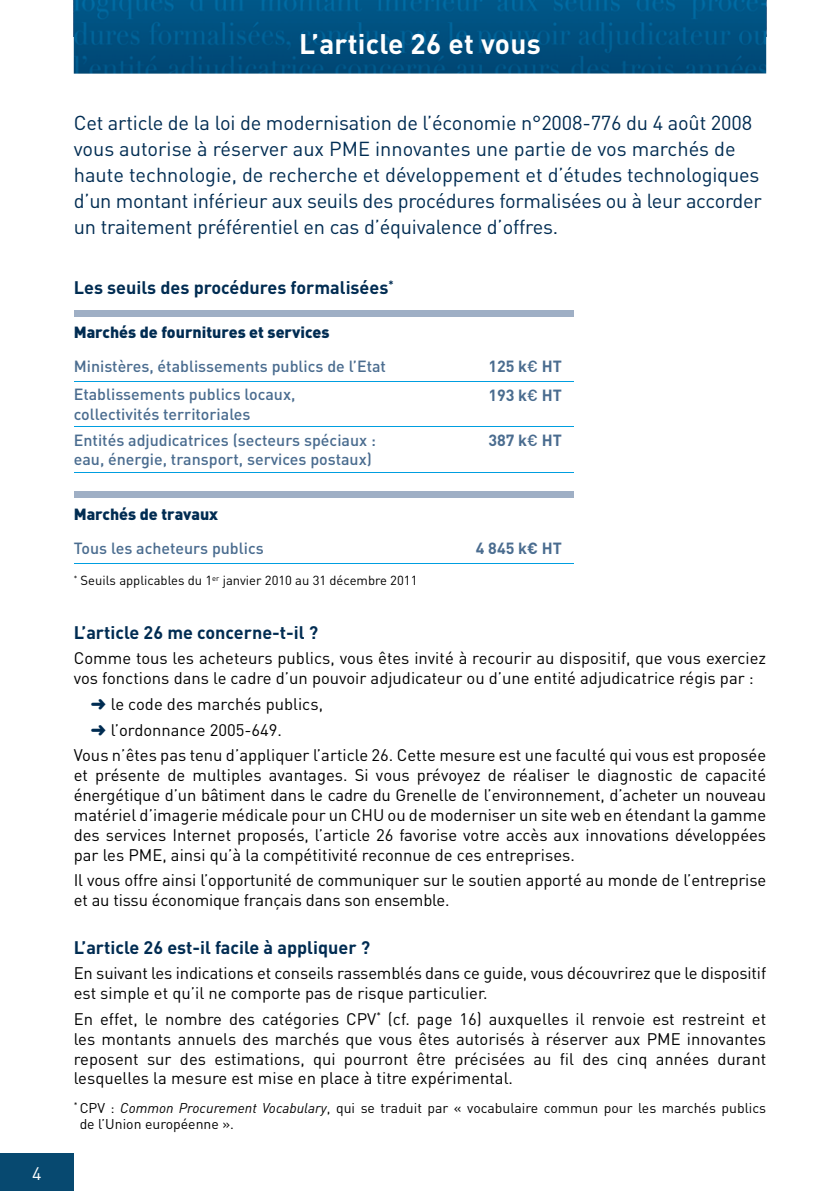
<style>
.page{position:relative;width:840px;height:1191px;background:#fff}
.page>*{position:absolute;margin:0;border:0;box-sizing:border-box;transform-origin:0 0}
.t1{font:700 28px "DIN";letter-spacing:.01em;color:#fff}
.t2{font:20px/26px "DIN";letter-spacing:-.01em;color:#002c52}
.t3{font:700 18px "DIN";color:#002c52}
.t4{font:18px "DIN";color:#fff}
.t5{font:16.6px/20px "DIN";color:#000}
.t6{font:500 16px/19.2px "DIN";color:#4a6c8f}
.t7{font:900 16px "DIN";color:#002c52}
.t8{font:700 16px "DIN";color:#4a6c8f}
.t9{font:14px/16.8px "DIN";color:#000}
.t10{font:13px "DIN";color:#000}
.s1{font-family:"DIN Euro";font-weight:400}
.s2{color:#002c52}
.s3{font-style:italic}
</style>
<div class="page">
<div style="left:0;top:1154px;width:74px;height:37px;background:#074970"></div>
<img style="left:74px;top:0;width:691px;height:74px">
<svg style="left:74px;top:426px;width:499px;height:66px"></svg>
<div style="left:74px;top:310px;width:499px;height:6px;background:#9fafc5"></div>
<div style="left:74px;top:492px;width:499px;height:6px;background:#9fafc5"></div>
<hr style="left:74px;top:381px;width:499px;height:1px;background:#009ee0">
<hr style="left:74px;top:427px;width:499px;height:1px;background:#009ee0">
<hr style="left:74px;top:563px;width:499px;height:1px;background:#009ee0">
<hr style="left:74px;top:472px;width:499px;height:1px;background:#009ee0">
<p class="t4" style="left:32px;top:1166px;width:11px">4</p>
<h1 class="t1" style="left:299px;top:34px;width:243px">L’article 26 et vous</h1>
<p class="t2" style="left:74px;top:112px;width:689px">Cet article de la loi de modernisation de l’économie n°2008-776 du 4 août 2008 vous autorise à réserver aux PME innovantes une partie de vos marchés de haute technologie, de recherche et développement et d’études technologiques d’un montant inférieur aux seuils des procédures formalisées ou à leur accorder un traitement préférentiel en cas d’équivalence d’offres.</p>
<p class="t3" style="left:74px;top:281px;width:321px">Les seuils des procédures formalisées<sup>*</sup></p>
<p class="t7" style="left:74px;top:327px;width:257px">Marchés de fournitures et services</p>
<p class="t6" style="left:74px;top:358px;width:313px">Ministères, établissements publics de l’Etat</p>
<p class="t8" style="left:488px;top:361px;width:75px">125 k<span class="s1">3</span> HT</p>
<p class="t6" style="left:74px;top:387px;width:223px">Etablissements publics locaux, collectivités territoriales</p>
<p class="t8" style="left:488px;top:389px;width:75px">193 k<span class="s1">3</span> HT</p>
<p class="t6" style="left:74px;top:432px;width:303px">Entités adjudicatrices (secteurs spéciaux : eau, énergie, transport, services postaux)</p>
<p class="t8" style="left:488px;top:434px;width:75px">387 k<span class="s1">3</span> HT</p>
<p class="t7" style="left:74px;top:508px;width:146px">Marchés de travaux</p>
<p class="t6" style="left:74px;top:540px;width:191px">Tous les acheteurs publics</p>
<p class="t8" style="left:475px;top:542px;width:87px">4 845 k<span class="s1">4</span> HT</p>
<p class="t10" style="left:74px;top:575px;width:345px"><sup>*</sup> Seuils applicables du 1<sup>er</sup> janvier 2010 au 31 décembre 2011</p>
<p class="t3" style="left:74px;top:626px;width:246px">L’article 26 me concerne-t-il ?</p>
<p class="t5" style="left:74px;top:650px;width:693px">Comme tous les acheteurs publics, vous êtes invité à recourir au dispositif, que vous exerciez vos fonctions dans le cadre d’un pouvoir adjudicateur ou d’une entité adjudicatrice régis par :</p>
<p class="t5" style="left:91px;top:696px;width:233px"><span class="s2">➜</span> le code des marchés publics,</p>
<p class="t5" style="left:91px;top:721px;width:193px"><span class="s2">➜</span> l’ordonnance 2005-649.</p>
<p class="t5" style="left:74px;top:747px;width:693px">Vous n’êtes pas tenu d’appliquer l’article 26. Cette mesure est une faculté qui vous est proposée</p>
<p class="t5" style="left:74px;top:767px;width:693px;text-align:justify">et présente de multiples avantages. Si vous prévoyez de réaliser le diagnostic de capacité énergétique d’un bâtiment dans le cadre du Grenelle de l’environnement, d’acheter un nouveau matériel d’imagerie médicale pour un CHU ou de moderniser un site web en étendant la gamme des services Internet proposés, l’article 26 favorise votre accès aux innovations développées par les PME, ainsi qu’à la compétitivité reconnue de ces entreprises.</p>
<p class="t5" style="left:74px;top:872px;width:693px">Il vous offre ainsi l’opportunité de communiquer sur le soutien apporté au monde de l’entreprise et au tissu économique français dans son ensemble.</p>
<p class="t3" style="left:74px;top:940px;width:298px">L’article 26 est-il facile à appliquer ?</p>
<p class="t5" style="left:74px;top:965px;width:693px">En suivant les indications et conseils rassemblés dans ce guide, vous découvrirez que le dispositif est simple et qu’il ne comporte pas de risque particulier.</p>
<p class="t5" style="left:74px;top:1010px;width:693px;text-align:justify">En effet, le nombre des catégories CPV<sup>*</sup> (cf. page 16) auxquelles il renvoie est restreint et les montants annuels des marchés que vous êtes autorisés à réserver aux PME innovantes reposent sur des estimations, qui pourront être précisées au fil des cinq années durant lesquelles la mesure est mise en place à titre expérimental.</p>
<p class="t9" style="left:80px;top:1100px;width:687px;text-indent:-6px"><sup>*</sup> CPV : <span class="s3">Common Procurement Vocabulary</span>, qui se traduit par « vocabulaire commun pour les marchés publics de l’Union européenne ».</p>
</div>
